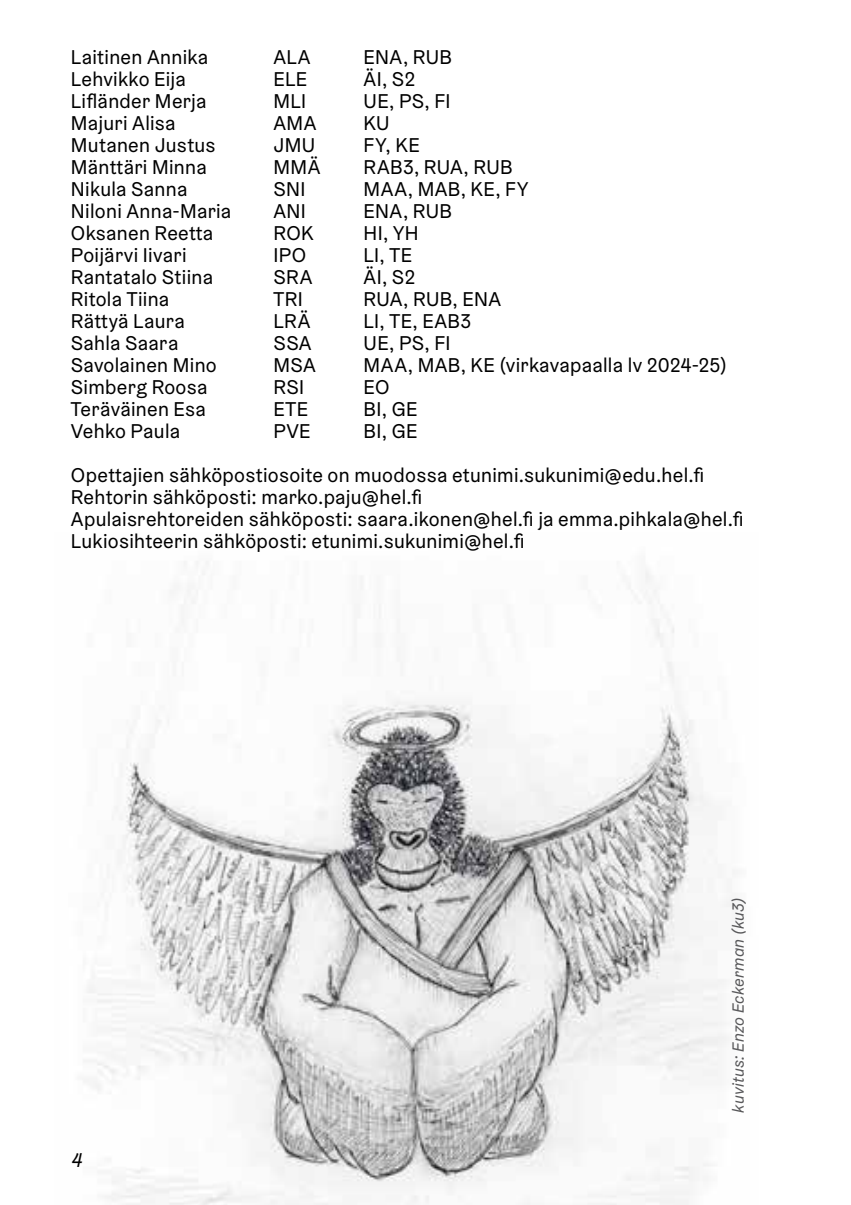
<style>
.page{position:relative;width:851px;height:1205px;background:#fff}
.page>*{position:absolute;margin:0;border:0;box-sizing:border-box;transform-origin:0 0}
.t1{font:20px/22px "Helsinki Grotesk";letter-spacing:.015em;color:#000;text-align:center}
.t2{font:italic 20px "Helsinki Grotesk";color:#000}
.t3{font:italic 16.25px "Helsinki Grotesk";letter-spacing:.02em;color:#58585a}
</style>
<div class="page">
<img style="left:84px;top:561px;width:651px;height:644px">
<p class="t1" style="left:71px;top:46px;width:139px">Laitinen Annika</p>
<p class="t1" style="left:273px;top:46px;width:39px">ALA</p>
<p class="t1" style="left:363px;top:46px;width:90px">ENA, RUB</p>
<p class="t1" style="left:71px;top:68px;width:116px">Lehvikko Eija</p>
<p class="t1" style="left:273px;top:68px;width:35px">ELE</p>
<p class="t1" style="left:363px;top:68px;width:53px">ÄI, S2</p>
<p class="t1" style="left:71px;top:90px;width:137px">Lifländer Merja</p>
<p class="t1" style="left:273px;top:90px;width:34px">MLI</p>
<p class="t1" style="left:363px;top:90px;width:88px">UE, PS, FI</p>
<p class="t1" style="left:71px;top:112px;width:106px">Majuri Alisa</p>
<p class="t1" style="left:273px;top:112px;width:44px">AMA</p>
<p class="t1" style="left:363px;top:112px;width:27px">KU</p>
<p class="t1" style="left:71px;top:134px;width:146px">Mutanen Justus</p>
<p class="t1" style="left:273px;top:134px;width:43px">JMU</p>
<p class="t1" style="left:363px;top:134px;width:58px">FY, KE</p>
<p class="t1" style="left:71px;top:156px;width:137px">Mänttäri Minna</p>
<p class="t1" style="left:273px;top:156px;width:48px">MMÄ</p>
<p class="t1" style="left:363px;top:156px;width:150px">RAB3, RUA, RUB</p>
<p class="t1" style="left:71px;top:178px;width:118px">Nikula Sanna</p>
<p class="t1" style="left:273px;top:178px;width:34px">SNI</p>
<p class="t1" style="left:363px;top:178px;width:166px">MAA, MAB, KE, FY</p>
<p class="t1" style="left:71px;top:200px;width:162px">Niloni Anna-Maria</p>
<p class="t1" style="left:273px;top:200px;width:34px">ANI</p>
<p class="t1" style="left:363px;top:200px;width:90px">ENA, RUB</p>
<p class="t1" style="left:71px;top:222px;width:144px">Oksanen Reetta</p>
<p class="t1" style="left:273px;top:222px;width:41px">ROK</p>
<p class="t1" style="left:363px;top:222px;width:56px">HI, YH</p>
<p class="t1" style="left:71px;top:244px;width:117px">Poijärvi Iivari</p>
<p class="t1" style="left:273px;top:244px;width:34px">IPO</p>
<p class="t1" style="left:363px;top:244px;width:50px">LI, TE</p>
<p class="t1" style="left:71px;top:266px;width:144px">Rantatalo Stiina</p>
<p class="t1" style="left:273px;top:266px;width:40px">SRA</p>
<p class="t1" style="left:363px;top:266px;width:53px">ÄI, S2</p>
<p class="t1" style="left:71px;top:288px;width:100px">Ritola Tiina</p>
<p class="t1" style="left:273px;top:288px;width:31px">TRI</p>
<p class="t1" style="left:363px;top:288px;width:139px">RUA, RUB, ENA</p>
<p class="t1" style="left:71px;top:310px;width:115px">Rättyä Laura</p>
<p class="t1" style="left:273px;top:310px;width:38px">LRÄ</p>
<p class="t1" style="left:363px;top:310px;width:109px">LI, TE, EAB3</p>
<p class="t1" style="left:71px;top:332px;width:109px">Sahla Saara</p>
<p class="t1" style="left:273px;top:332px;width:40px">SSA</p>
<p class="t1" style="left:363px;top:332px;width:88px">UE, PS, FI</p>
<p class="t1" style="left:71px;top:354px;width:147px">Savolainen Mino</p>
<p class="t1" style="left:273px;top:354px;width:44px">MSA</p>
<p class="t1" style="left:363px;top:354px;width:364px">MAA, MAB, KE (virkavapaalla lv 2024-25)</p>
<p class="t1" style="left:71px;top:376px;width:138px">Simberg Roosa</p>
<p class="t1" style="left:273px;top:376px;width:32px">RSI</p>
<p class="t1" style="left:363px;top:376px;width:27px">EO</p>
<p class="t1" style="left:71px;top:398px;width:136px">Teräväinen Esa</p>
<p class="t1" style="left:273px;top:398px;width:36px">ETE</p>
<p class="t1" style="left:363px;top:398px;width:55px">BI, GE</p>
<p class="t1" style="left:71px;top:420px;width:111px">Vehko Paula</p>
<p class="t1" style="left:273px;top:420px;width:39px">PVE</p>
<p class="t1" style="left:71px;top:409px;width:634px;line-height:44px">BI, GE<br>Opettajien sähköpostiosoite on muodossa etunimi.sukunimi@edu.hel.fi</p>
<p class="t1" style="left:71px;top:486px;width:674px;text-align:left">Rehtorin sähköposti: marko.paju@hel.fi<br>Apulaisrehtoreiden sähköposti: saara.ikonen@hel.fi ja emma.pihkala@hel.fi<br>Lukiosihteerin sähköposti: etunimi.sukunimi@hel.fi</p>
<p class="t2" style="left:72px;top:1147px;width:13px">4</p>
<p class="t1" style="left:71px;top:1152px;width:13px">4</p>
<p class="t3" style="left:728px;top:1113px;width:218px;rotate:-90deg">kuvitus: Enzo Eckerman (ku3)</p>
</div>
